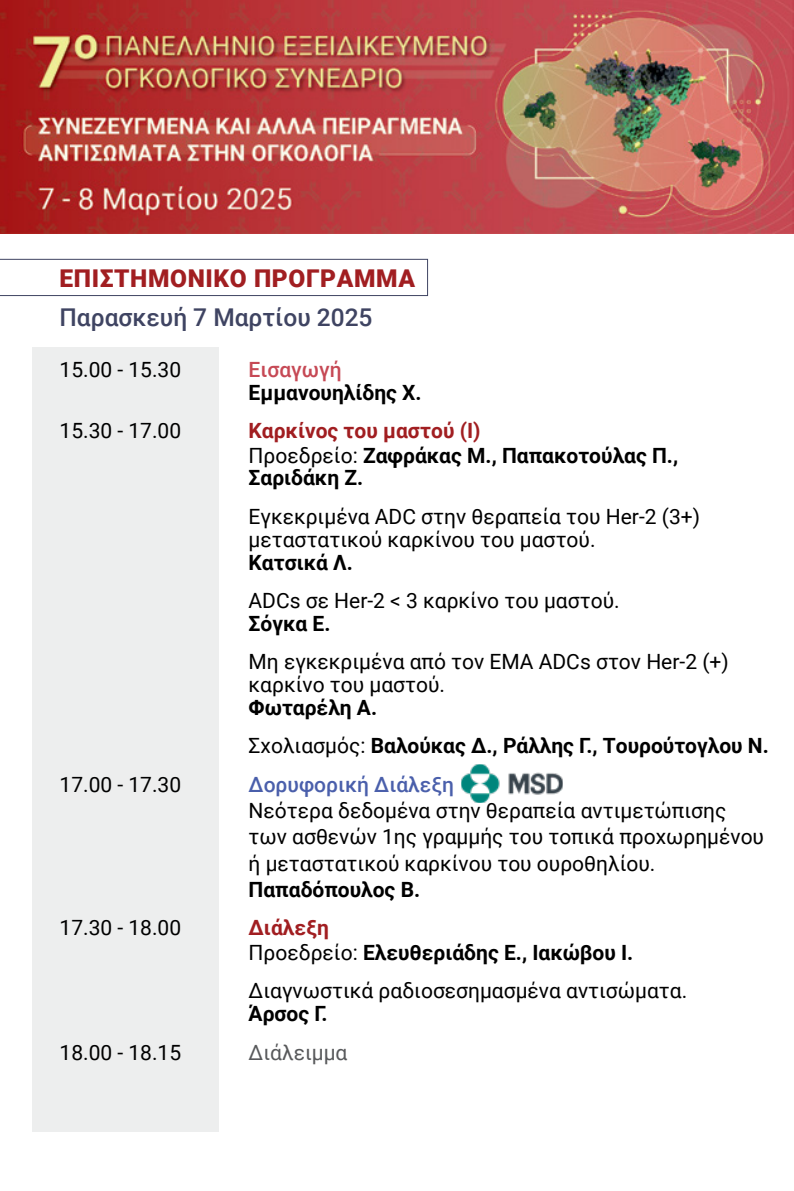
<style>
.page{position:relative;width:794px;height:1191px;background:#fff}
.page>*{position:absolute;margin:0;border:0;box-sizing:border-box;transform-origin:0 0}
.t1{font:900 24.5px "Roboto";letter-spacing:.025em;color:#a11e21}
.t2{font:500 24.5px "Roboto";color:#3f4462}
.t3{font:21px/22.8px "Roboto";color:#000}
.t4{font:700 21px/23.6px "Roboto";color:#000}
.t5{font:500 21px "Roboto";color:#4a5fab}
.t6{font:21px "Roboto";color:#58595b}
.t7{font:500 21px "Roboto";color:#c64955}
.s1{color:#a11e21}
.s2{font-weight:400}
</style>
<div class="page">
<div style="left:32px;top:347px;width:186px;height:784px;background:#edeeee"></div>
<img style="left:0;top:0;width:794px;height:233px">
<svg style="left:0;top:259px;width:428px;height:37px"></svg>
<img style="left:461px;top:764px;width:101px;height:38px">
<p class="t1" style="left:60px;top:261px;width:357px">ΕΠΙΣΤΗΜΟΝΙΚΟ ΠΡΟΓΡΑΜΜΑ</p>
<p class="t2" style="left:60px;top:300px;width:314px">Παρασκευή 7 Μαρτίου 2025</p>
<p class="t3" style="left:60px;top:357px;width:123px">15.00 - 15.30</p>
<p class="t7" style="left:249px;top:355px;width:95px">Εισαγωγή</p>
<p class="t4" style="left:249px;top:380px;width:175px">Εμμανουηλίδης Χ.</p>
<p class="t3" style="left:60px;top:418px;width:123px">15.30 - 17.00</p>
<p class="t4" style="left:249px;top:418px;width:431px"><span class="s1">Καρκίνος του μαστού (Ι)<br></span><span class="s2">Προεδρείο:</span> Ζαφράκας Μ., Παπακοτούλας Π.,<br>Σαριδάκη Ζ.</p>
<p class="t3" style="left:249px;top:504px;width:453px">Εγκεκριμένα ΑDC στην θεραπεία του Ηer-2 (3+) μεταστατικού καρκίνου του μαστού.</p>
<p class="t4" style="left:249px;top:549px;width:106px">Κατσικά Λ.</p>
<p class="t3" style="left:249px;top:588px;width:372px">ΑDCs σε Ηer-2 &lt; 3 καρκίνο του μαστού.</p>
<p class="t4" style="left:249px;top:610px;width:83px">Σόγκα Ε.</p>
<p class="t3" style="left:249px;top:649px;width:481px">Μη εγκεκριμένα από τον ΕΜΑ ΑDCs στον Ηer-2 (+) καρκίνο του μαστού.</p>
<p class="t4" style="left:249px;top:687px;width:522px;line-height:38.5px">Φωταρέλη Α.<br><span class="s2">Σχολιασμός:</span> Βαλούκας Δ., Ράλλης Γ., Τουρούτογλου Ν.</p>
<p class="t3" style="left:60px;top:772px;width:123px">17.00 - 17.30</p>
<p class="t5" style="left:249px;top:769px;width:207px">Δορυφορική Διάλεξη</p>
<p class="t3" style="left:249px;top:796px;width:517px;line-height:26.2px">Νεότερα δεδομένα στην θεραπεία αντιμετώπισης των ασθενών 1ης γραμμής του τοπικά προχωρημένου ή μεταστατικού καρκίνου του ουροθηλίου.</p>
<p class="t4" style="left:249px;top:876px;width:173px">Παπαδόπουλος Β.</p>
<p class="t3" style="left:60px;top:915px;width:123px">17.30 - 18.00</p>
<p class="t4" style="left:249px;top:914px;width:386px;line-height:24.5px"><span class="s1">Διάλεξη<br></span><span class="s2">Προεδρείο:</span> Ελευθεριάδης Ε., Ιακώβου Ι.</p>
<p class="t3" style="left:249px;top:978px;width:440px">Διαγνωστικά ραδιοσεσημασμένα αντισώματα.</p>
<p class="t4" style="left:249px;top:1001px;width:81px">Άρσος Γ.</p>
<p class="t3" style="left:60px;top:1040px;width:123px">18.00 - 18.15</p>
<p class="t6" style="left:249px;top:1037px;width:100px">Διάλειμμα</p>
</div>
